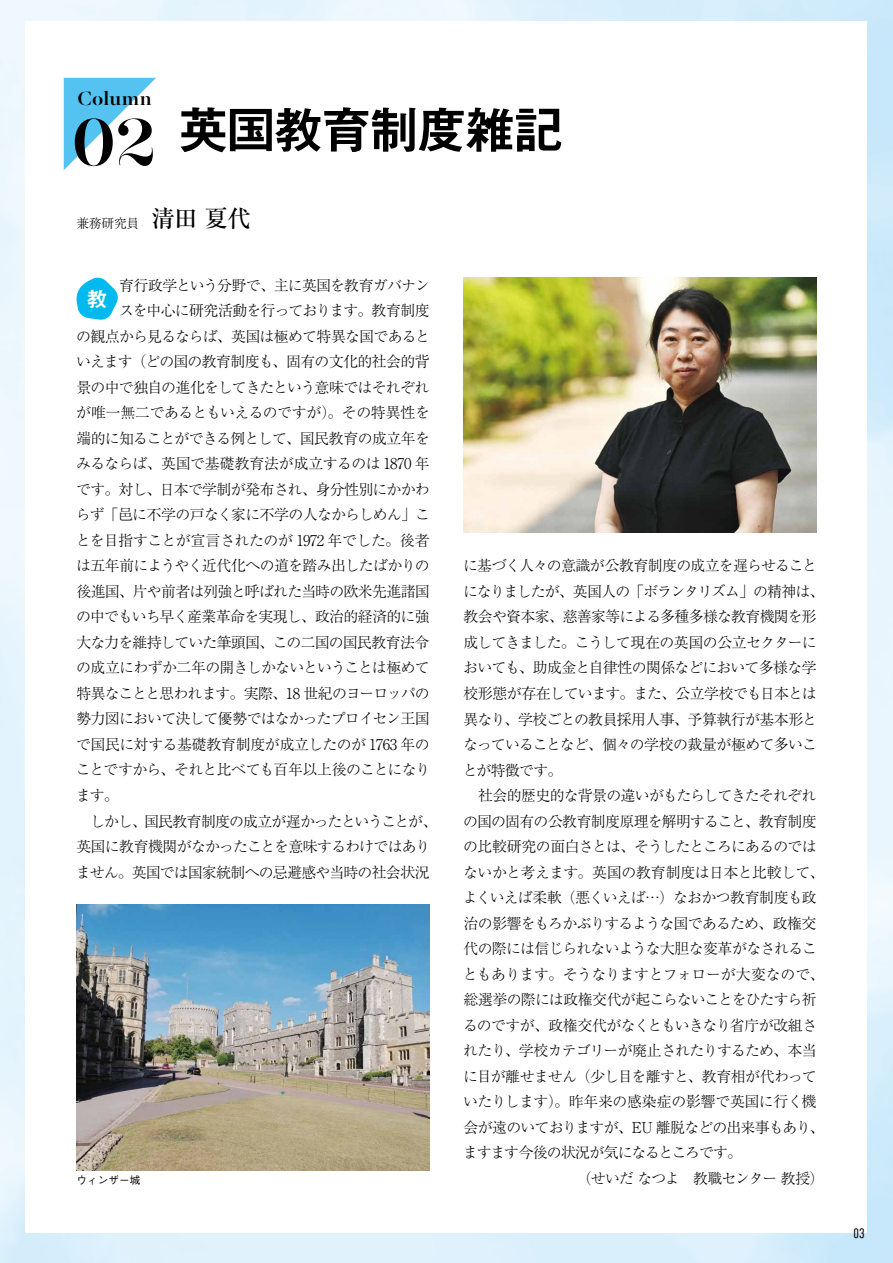
<style>
.page{position:relative;width:893px;height:1263px;background:#fff}
.page>*{position:absolute;margin:0;border:0;box-sizing:border-box;transform-origin:0 0}
.t1{font:500 74.4px "Majesti Banner";color:#000}
.t2{font:51px "Midashi Go Pro MB31";letter-spacing:-.065em;color:#000}
.t3{font:500 21.3px "Majesti Banner";letter-spacing:.015em;color:#000}
.t4{font:21.3px "Midashi Go Pro MB31";color:#fff}
.t5{font:300 14.85px "Ryumin Pro";letter-spacing:-.05em;color:#000}
.t6{font:300 14.85px "Ryumin Pro";letter-spacing:-.025em;color:#000}
.t7{font:300 14.85px "Ryumin Pro";letter-spacing:-.03em;color:#000}
.t8{font:300 14.85px "Ryumin Pro";letter-spacing:-.02em;color:#000}
.t9{font:300 14.85px "Ryumin Pro";letter-spacing:-.07em;color:#000}
.t10{font:13.8px "D DIN Condensed";color:#000}
.t11{font:300 12.75px "Ryumin Pro";letter-spacing:-.015em;color:#000}
.t12{font:500 10.65px "Gothic BBB Pro";color:#000}
.s1{font-weight:500;font-size:23.4px}
</style>
<div class="page">
<svg style="left:64px;top:78px;width:92px;height:92px"></svg>
<svg style="left:76px;top:277px;width:42px;height:43px"></svg>
<img style="left:77px;top:905px;width:352px;height:266px">
<img style="left:463px;top:278px;width:353px;height:255px">
<h3 class="t3" style="left:77px;top:85px;width:76px">Column</h3>
<h1 class="t1" style="left:71px;top:94px;width:87px">02</h1>
<h2 class="t2" style="left:178px;top:89px;width:387px">英国教育制度雑記</h2>
<p class="t11" style="left:76px;top:213px;width:176px">兼務研究員　<span class="s1">清田 夏代</span></p>
<p class="t5" style="left:119px;top:274px;width:312px">育行政学という分野で、主に英国を教育ガバナン</p>
<p class="t5" style="left:119px;top:299px;width:312px">スを中心に研究活動を行っております。教育制度</p>
<p class="t5" style="left:76px;top:325px;width:355px">の観点から見るならば、英国は極めて特異な国であると</p>
<p class="t5" style="left:76px;top:350px;width:355px">いえます（どの国の教育制度も、固有の文化的社会的背</p>
<p class="t5" style="left:76px;top:376px;width:355px">景の中で独自の進化をしてきたという意味ではそれぞれ</p>
<p class="t6" style="left:76px;top:401px;width:355px">が唯一無二であるともいえるのですが）。その特異性を</p>
<p class="t5" style="left:76px;top:427px;width:355px">端的に知ることができる例として、国民教育の成立年を</p>
<p class="t6" style="left:76px;top:452px;width:355px">みるならば、英国で基礎教育法が成立するのは 1870 年</p>
<p class="t5" style="left:76px;top:478px;width:355px">です。対し、日本で学制が発布され、身分性別にかかわ</p>
<p class="t5" style="left:76px;top:503px;width:356px">らず「邑に不学の戸なく家に不学の人なからしめん」こ</p>
<p class="t5" style="left:76px;top:529px;width:355px">とを目指すことが宣言されたのが 1972 年でした。後者</p>
<p class="t5" style="left:76px;top:554px;width:355px">は五年前にようやく近代化への道を踏み出したばかりの</p>
<p class="t5" style="left:76px;top:580px;width:355px">後進国、片や前者は列強と呼ばれた当時の欧米先進諸国</p>
<p class="t5" style="left:76px;top:605px;width:355px">の中でもいち早く産業革命を実現し、政治的経済的に強</p>
<p class="t5" style="left:76px;top:631px;width:355px">大な力を維持していた筆頭国、この二国の国民教育法令</p>
<p class="t5" style="left:76px;top:656px;width:355px">の成立にわずか二年の開きしかないということは極めて</p>
<p class="t5" style="left:76px;top:682px;width:355px">特異なことと思われます。実際、18 世紀のヨーロッパの</p>
<p class="t5" style="left:76px;top:707px;width:355px">勢力図において決して優勢ではなかったプロイセン王国</p>
<p class="t7" style="left:76px;top:733px;width:355px">で国民に対する基礎教育制度が成立したのが 1763 年の</p>
<p class="t5" style="left:76px;top:758px;width:356px">ことですから、それと比べても百年以上後のことになり</p>
<p class="t5" style="left:76px;top:784px;width:44px">ます。</p>
<p class="t5" style="left:76px;top:809px;width:362px">　しかし、国民教育制度の成立が遅かったということが、</p>
<p class="t5" style="left:76px;top:835px;width:355px">英国に教育機関がなかったことを意味するわけではあり</p>
<p class="t5" style="left:76px;top:860px;width:355px">ません。英国では国家統制への忌避感や当時の社会状況</p>
<h3 class="t4" style="left:87px;top:282px;width:23px">教</h3>
<p class="t12" style="left:77px;top:1172px;width:65px">ウィンザー城</p>
<p class="t5" style="left:463px;top:554px;width:356px">に基づく人々の意識が公教育制度の成立を遅らせること</p>
<p class="t5" style="left:463px;top:580px;width:363px">になりましたが、英国人の「ボランタリズム」の精神は、</p>
<p class="t5" style="left:463px;top:605px;width:355px">教会や資本家、慈善家等による多種多様な教育機関を形</p>
<p class="t5" style="left:463px;top:631px;width:355px">成してきました。こうして現在の英国の公立セクターに</p>
<p class="t5" style="left:463px;top:656px;width:355px">おいても、助成金と自律性の関係などにおいて多様な学</p>
<p class="t5" style="left:463px;top:682px;width:355px">校形態が存在しています。また、公立学校でも日本とは</p>
<p class="t5" style="left:463px;top:707px;width:355px">異なり、学校ごとの教員採用人事、予算執行が基本形と</p>
<p class="t5" style="left:463px;top:733px;width:355px">なっていることなど、個々の学校の裁量が極めて多いこ</p>
<p class="t5" style="left:463px;top:758px;width:101px">とが特徴です。</p>
<p class="t5" style="left:463px;top:784px;width:354px">　社会的歴史的な背景の違いがもたらしてきたそれぞれ</p>
<p class="t5" style="left:463px;top:809px;width:355px">の国の固有の公教育制度原理を解明すること、教育制度</p>
<p class="t5" style="left:463px;top:835px;width:355px">の比較研究の面白さとは、そうしたところにあるのでは</p>
<p class="t7" style="left:463px;top:860px;width:363px">ないかと考えます。英国の教育制度は日本と比較して、</p>
<p class="t5" style="left:463px;top:886px;width:355px">よくいえば柔軟（悪くいえば…）なおかつ教育制度も政</p>
<p class="t5" style="left:463px;top:911px;width:355px">治の影響をもろかぶりするような国であるため、政権交</p>
<p class="t5" style="left:463px;top:937px;width:355px">代の際には信じられないような大胆な変革がなされるこ</p>
<p class="t6" style="left:463px;top:962px;width:363px">ともあります。そうなりますとフォローが大変なので、</p>
<p class="t5" style="left:463px;top:988px;width:355px">総選挙の際には政権交代が起こらないことをひたすら祈</p>
<p class="t5" style="left:463px;top:1013px;width:355px">るのですが、政権交代がなくともいきなり省庁が改組さ</p>
<p class="t5" style="left:463px;top:1039px;width:355px">れたり、学校カテゴリーが廃止されたりするため、本当</p>
<p class="t5" style="left:463px;top:1064px;width:355px">に目が離せません（少し目を離すと、教育相が代わって</p>
<p class="t8" style="left:463px;top:1090px;width:355px">いたりします）。昨年来の感染症の影響で英国に行く機</p>
<p class="t5" style="left:463px;top:1115px;width:362px">会が遠のいておりますが、EU 離脱などの出来事もあり、</p>
<p class="t9" style="left:463px;top:1141px;width:281px">ますます今後の状況が気になるところです。</p>
<p class="t5" style="left:577px;top:1166px;width:249px">（せいだ なつよ　教職センター 教授）</p>
<p class="t10" style="left:854px;top:1226px;width:13px">03</p>
</div>
